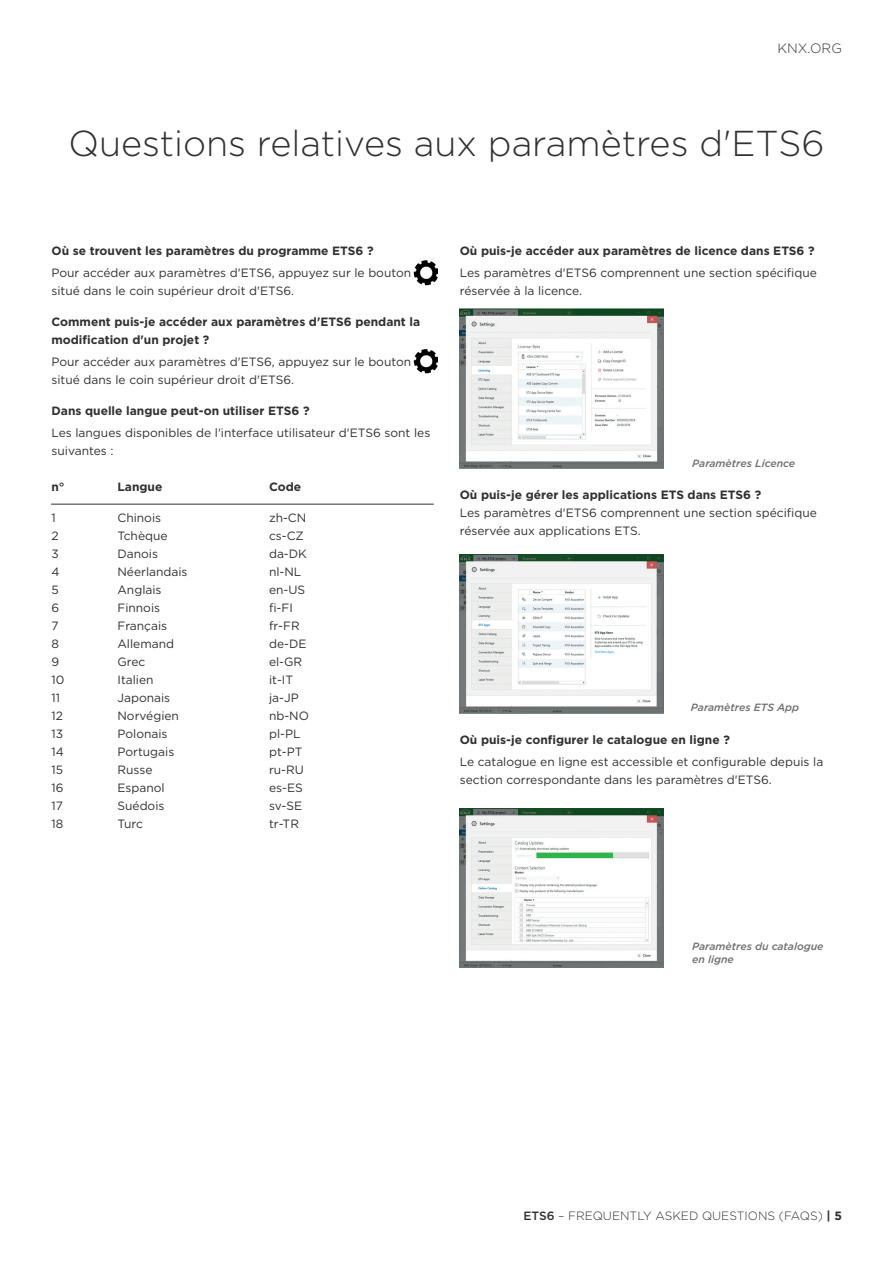
<style>
.page{position:relative;width:893px;height:1263px;background:#fff}
.page>*{position:absolute;margin:0;border:0;box-sizing:border-box;transform-origin:0 0}
.t1{font:300 36px "Gotham";color:#312f30}
.t2{font:300 13.5px "Gotham";color:#312f30}
.t3{font:12px/18px "Gotham";color:#312f30}
.t4{font:700 12px/18px "Gotham";color:#312f30}
.t5{font:300 12px "Gotham";color:#312f30}
.t6{font:italic 500 10.5px/13.5px "Gotham";color:#6c6d70}
.s1{font-weight:500}
.s2{font-weight:700}
</style>
<div class="page">
<hr style="left:51px;top:504px;width:383px;height:1px;background:#312f30">
<img style="left:459px;top:308px;width:204px;height:161px">
<img style="left:460px;top:554px;width:204px;height:159px">
<img style="left:459px;top:808px;width:204px;height:159px">
<img style="left:413px;top:260px;width:25px;height:26px">
<img style="left:413px;top:349px;width:25px;height:25px">
<p class="t2" style="left:777px;top:40px;width:66px">KNX.ORG</p>
<h1 class="t1" style="left:68px;top:121px;width:757px">Questions relatives aux paramètres d'ETS6</h1>
<p class="t4" style="left:52px;top:241px;width:324px">Où se trouvent les paramètres du programme ETS6 ?</p>
<p class="t3" style="left:52px;top:263px;width:361px">Pour accéder aux paramètres d'ETS6, appuyez sur le bouton situé dans le coin supérieur droit d'ETS6.</p>
<p class="t4" style="left:52px;top:312px;width:370px">Comment puis-je accéder aux paramètres d'ETS6 pendant la modification d'un projet ?</p>
<p class="t3" style="left:52px;top:352px;width:361px">Pour accéder aux paramètres d'ETS6, appuyez sur le bouton situé dans le coin supérieur droit d'ETS6.</p>
<p class="t4" style="left:52px;top:401px;width:260px">Dans quelle langue peut-on utiliser ETS6 ?</p>
<p class="t3" style="left:52px;top:423px;width:380px">Les langues disponibles de l'interface utilisateur d'ETS6 sont les suivantes :</p>
<p class="t4" style="left:52px;top:477px;width:15px">n°</p>
<p class="t4" style="left:118px;top:477px;width:46px">Langue</p>
<p class="t4" style="left:269px;top:477px;width:34px">Code</p>
<p class="t3" style="left:52px;top:508px;width:6px">1</p>
<p class="t3" style="left:118px;top:508px;width:45px">Chinois</p>
<p class="t3" style="left:269px;top:508px;width:39px">zh-CN</p>
<p class="t3" style="left:52px;top:526px;width:9px">2</p>
<p class="t3" style="left:118px;top:526px;width:52px">Tchèque</p>
<p class="t3" style="left:269px;top:526px;width:36px">cs-CZ</p>
<p class="t3" style="left:52px;top:544px;width:9px">3</p>
<p class="t3" style="left:118px;top:544px;width:42px">Danois</p>
<p class="t3" style="left:269px;top:544px;width:39px">da-DK</p>
<p class="t3" style="left:52px;top:562px;width:10px">4</p>
<p class="t3" style="left:118px;top:562px;width:72px">Néerlandais</p>
<p class="t3" style="left:269px;top:562px;width:34px">nl-NL</p>
<p class="t3" style="left:52px;top:580px;width:9px">5</p>
<p class="t3" style="left:118px;top:580px;width:46px">Anglais</p>
<p class="t3" style="left:269px;top:580px;width:38px">en-US</p>
<p class="t3" style="left:52px;top:598px;width:9px">6</p>
<p class="t3" style="left:118px;top:598px;width:44px">Finnois</p>
<p class="t3" style="left:269px;top:598px;width:25px">fi-FI</p>
<p class="t3" style="left:52px;top:616px;width:9px">7</p>
<p class="t3" style="left:118px;top:616px;width:51px">Français</p>
<p class="t3" style="left:269px;top:616px;width:32px">fr-FR</p>
<p class="t3" style="left:52px;top:634px;width:9px">8</p>
<p class="t3" style="left:118px;top:634px;width:58px">Allemand</p>
<p class="t3" style="left:269px;top:634px;width:39px">de-DE</p>
<p class="t3" style="left:52px;top:652px;width:9px">9</p>
<p class="t3" style="left:118px;top:652px;width:29px">Grec</p>
<p class="t3" style="left:269px;top:652px;width:35px">el-GR</p>
<p class="t3" style="left:52px;top:670px;width:14px">10</p>
<p class="t3" style="left:118px;top:670px;width:38px">Italien</p>
<p class="t3" style="left:269px;top:670px;width:26px">it-IT</p>
<p class="t3" style="left:52px;top:688px;width:10px">11</p>
<p class="t3" style="left:118px;top:688px;width:54px">Japonais</p>
<p class="t3" style="left:269px;top:688px;width:31px">ja-JP</p>
<p class="t3" style="left:52px;top:706px;width:13px">12</p>
<p class="t3" style="left:118px;top:706px;width:63px">Norvégien</p>
<p class="t3" style="left:269px;top:706px;width:41px">nb-NO</p>
<p class="t3" style="left:52px;top:724px;width:13px">13</p>
<p class="t3" style="left:118px;top:724px;width:52px">Polonais</p>
<p class="t3" style="left:269px;top:724px;width:33px">pl-PL</p>
<p class="t3" style="left:52px;top:742px;width:14px">14</p>
<p class="t3" style="left:118px;top:742px;width:58px">Portugais</p>
<p class="t3" style="left:269px;top:742px;width:35px">pt-PT</p>
<p class="t3" style="left:52px;top:760px;width:13px">15</p>
<p class="t3" style="left:118px;top:760px;width:37px">Russe</p>
<p class="t3" style="left:269px;top:760px;width:36px">ru-RU</p>
<p class="t3" style="left:52px;top:778px;width:14px">16</p>
<p class="t3" style="left:118px;top:778px;width:49px">Espanol</p>
<p class="t3" style="left:269px;top:778px;width:35px">es-ES</p>
<p class="t3" style="left:52px;top:796px;width:13px">17</p>
<p class="t3" style="left:118px;top:796px;width:49px">Suédois</p>
<p class="t3" style="left:269px;top:796px;width:35px">sv-SE</p>
<p class="t3" style="left:52px;top:814px;width:13px">18</p>
<p class="t3" style="left:118px;top:814px;width:27px">Turc</p>
<p class="t3" style="left:269px;top:814px;width:31px">tr-TR</p>
<p class="t4" style="left:460px;top:241px;width:356px">Où puis-je accéder aux paramètres de licence dans ETS6 ?</p>
<p class="t3" style="left:460px;top:263px;width:359px">Les paramètres d'ETS6 comprennent une section spécifique réservée à la licence.</p>
<p class="t6" style="left:692px;top:456px;width:104px">Paramètres Licence</p>
<p class="t4" style="left:460px;top:485px;width:303px">Où puis-je gérer les applications ETS dans ETS6 ?</p>
<p class="t3" style="left:460px;top:503px;width:359px">Les paramètres d'ETS6 comprennent une section spécifique réservée aux applications ETS.</p>
<p class="t6" style="left:691px;top:700px;width:110px">Paramètres ETS App</p>
<p class="t4" style="left:460px;top:730px;width:272px">Où puis-je configurer le catalogue en ligne ?</p>
<p class="t3" style="left:460px;top:752px;width:365px">Le catalogue en ligne est accessible et configurable depuis la section correspondante dans les paramètres d'ETS6.</p>
<p class="t6" style="left:692px;top:939px;width:133px">Paramètres du catalogue en ligne</p>
<p class="t5" style="left:523px;top:1208px;width:320px"><span class="s1">ETS6</span> – FREQUENTLY ASKED QUESTIONS (FAQS) <span class="s2">| 5</span></p>
</div>
